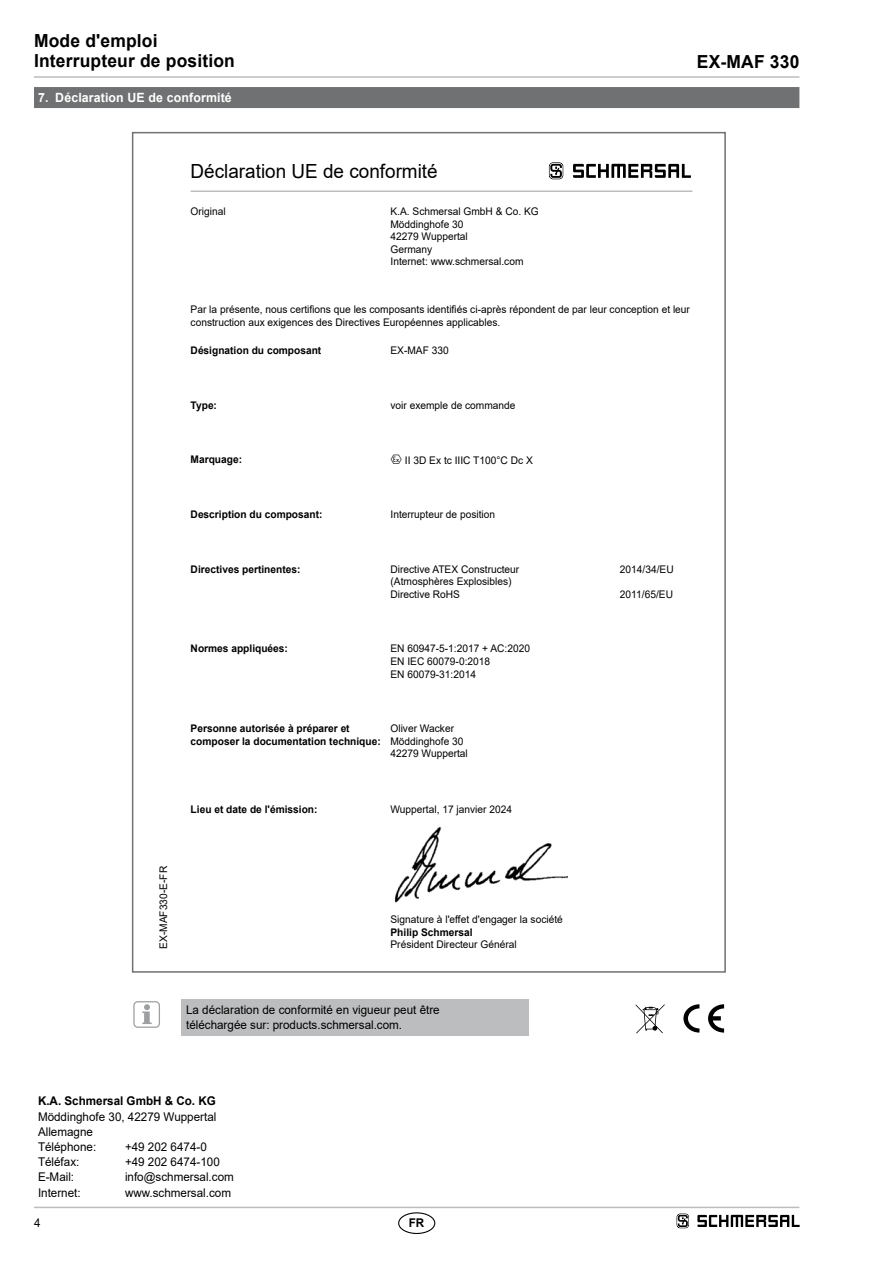
<style>
.page{position:relative;width:893px;height:1263px;background:#fff}
.page>*{position:absolute;margin:0;border:0;box-sizing:border-box;transform-origin:0 0}
._033_Content_small_li_13pt_oGLR{font:19.5px "Arial";color:#000}
.t1{font:700 18px/20.2px "Arial";letter-spacing:.01em;color:#000}
.t2{font:700 12.75px "Arial";letter-spacing:.01em;color:#fff}
._240_small_li_GLR-10-13{font:12px/15.1px "Arial";color:#000}
.t3{font:700 12px "Arial";color:#000}
._033_Content_small_li_7pt_oGLR{font:10.5px/12.6px "Arial";color:#000}
._031_Content_fett_li_7pt_oGLR{font:700 10.5px/12.6px "Arial";color:#000}
</style>
<div class="page">
<hr style="left:34px;top:1207px;width:765px;height:1px;background:#bbbdbe">
<hr style="left:34px;top:76px;width:765px;height:2px;background:#bbbdbe">
<div style="left:398px;top:1212px;width:37px;height:22px;border:1px solid #000;border-radius:50%"></div>
<div style="left:34px;top:87px;width:765px;height:21px;background:#707172"></div>
<svg style="left:683px;top:1004px;width:16px;height:28px"></svg>
<svg style="left:708px;top:1004px;width:16px;height:28px"></svg>
<svg style="left:636px;top:1004px;width:29px;height:29px"></svg>
<svg style="left:677px;top:1213px;width:12px;height:15px"></svg>
<svg style="left:697px;top:1215px;width:102px;height:12px"></svg>
<img style="left:394px;top:827px;width:174px;height:76px">
<hr style="left:191px;top:190px;width:501px;height:2px;background:#bbbdbe">
<svg style="left:549px;top:162px;width:14px;height:17px"></svg>
<svg style="left:573px;top:164px;width:118px;height:14px"></svg>
<div style="left:181px;top:999px;width:347px;height:37px;background:#bbbdbe"></div>
<svg style="left:142px;top:1004px;width:10px;height:20px"></svg>
<div style="left:133px;top:1001px;width:27px;height:27px;border:1px solid #9c9e9f;border-radius:4px"></div>
<h2 class="t1" style="left:34px;top:31px;width:202px">Mode d'emploi<br>Interrupteur de position</h2>
<p class="t2" style="left:38px;top:89px;width:195px">7. Déclaration UE de conformité</p>
<h2 class="t1" style="left:697px;top:52px;width:104px">EX-MAF 330</h2>
<p class="_033_Content_small_li_7pt_oGLR" style="left:157px;top:949px;width:84px;rotate:-90deg">EX-MAF330-E-FR</p>
<p class="_033_Content_small_li_13pt_oGLR" style="left:191px;top:158px;width:249px">Déclaration UE de conformité</p>
<p class="_033_Content_small_li_7pt_oGLR" style="left:191px;top:205px;width:37px">Original</p>
<p class="_033_Content_small_li_7pt_oGLR" style="left:390px;top:205px;width:150px">K.A. Schmersal GmbH &amp; Co. KG</p>
<p class="_033_Content_small_li_7pt_oGLR" style="left:390px;top:218px;width:75px">Möddinghofe 30</p>
<p class="_033_Content_small_li_7pt_oGLR" style="left:390px;top:230px;width:79px">42279 Wuppertal</p>
<p class="_033_Content_small_li_7pt_oGLR" style="left:390px;top:243px;width:43px">Germany</p>
<p class="_033_Content_small_li_7pt_oGLR" style="left:390px;top:255px;width:135px">Internet: www.schmersal.com</p>
<p class="_033_Content_small_li_7pt_oGLR" style="left:191px;top:303px;width:501px">Par la présente, nous certifions que les composants identifiés ci-après répondent de par leur conception et leur construction aux exigences des Directives Européennes applicables.</p>
<p class="_031_Content_fett_li_7pt_oGLR" style="left:191px;top:344px;width:132px">Désignation du composant</p>
<p class="_033_Content_small_li_7pt_oGLR" style="left:390px;top:344px;width:60px">EX-MAF 330</p>
<p class="_031_Content_fett_li_7pt_oGLR" style="left:191px;top:399px;width:28px">Type:</p>
<p class="_033_Content_small_li_7pt_oGLR" style="left:390px;top:399px;width:127px">voir exemple de commande</p>
<p class="_031_Content_fett_li_7pt_oGLR" style="left:191px;top:453px;width:53px">Marquage:</p>
<p class="_033_Content_small_li_7pt_oGLR" style="left:405px;top:454px;width:129px">II 3D Ex tc IIIC T100°C Dc X</p>
<p class="_031_Content_fett_li_7pt_oGLR" style="left:191px;top:508px;width:133px">Description du composant:</p>
<p class="_033_Content_small_li_7pt_oGLR" style="left:390px;top:508px;width:106px">Interrupteur de position</p>
<p class="_031_Content_fett_li_7pt_oGLR" style="left:191px;top:563px;width:111px">Directives pertinentes:</p>
<p class="_033_Content_small_li_7pt_oGLR" style="left:390px;top:563px;width:130px">Directive ATEX Constructeur (Atmosphères Explosibles)</p>
<p class="_033_Content_small_li_7pt_oGLR" style="left:390px;top:588px;width:71px">Directive RoHS</p>
<p class="_031_Content_fett_li_7pt_oGLR" style="left:191px;top:642px;width:99px">Normes appliquées:</p>
<p class="_033_Content_small_li_7pt_oGLR" style="left:390px;top:642px;width:141px">EN 60947-5-1:2017 + AC:2020</p>
<p class="_033_Content_small_li_7pt_oGLR" style="left:390px;top:655px;width:101px">EN IEC 60079-0:2018</p>
<p class="_033_Content_small_li_7pt_oGLR" style="left:390px;top:667px;width:87px">EN 60079-31:2014</p>
<p class="_031_Content_fett_li_7pt_oGLR" style="left:191px;top:722px;width:192px">Personne autorisée à préparer et composer la documentation technique:</p>
<p class="_033_Content_small_li_7pt_oGLR" style="left:390px;top:722px;width:65px">Oliver Wacker</p>
<p class="_033_Content_small_li_7pt_oGLR" style="left:390px;top:734px;width:75px">Möddinghofe 30</p>
<p class="_033_Content_small_li_7pt_oGLR" style="left:390px;top:747px;width:79px">42279 Wuppertal</p>
<p class="_031_Content_fett_li_7pt_oGLR" style="left:191px;top:804px;width:128px">Lieu et date de l'émission:</p>
<p class="_033_Content_small_li_7pt_oGLR" style="left:390px;top:803px;width:123px">Wuppertal, 17 janvier 2024</p>
<p class="_033_Content_small_li_7pt_oGLR" style="left:390px;top:913px;width:174px">Signature à l'effet d'engager la société</p>
<p class="_031_Content_fett_li_7pt_oGLR" style="left:390px;top:926px;width:84px">Philip Schmersal</p>
<p class="_033_Content_small_li_7pt_oGLR" style="left:390px;top:938px;width:128px">Président Directeur Général</p>
<p class="_033_Content_small_li_7pt_oGLR" style="left:620px;top:563px;width:55px">2014/34/EU</p>
<p class="_033_Content_small_li_7pt_oGLR" style="left:620px;top:588px;width:55px">2011/65/EU</p>
<p class="_240_small_li_GLR-10-13" style="left:186px;top:1002px;width:255px">La déclaration de conformité en vigueur peut être téléchargée sur: products.schmersal.com.</p>
<p class="t3" style="left:38px;top:1093px;width:179px">K.A. Schmersal GmbH &amp; Co. KG</p>
<p class="_240_small_li_GLR-10-13" style="left:38px;top:1109px;width:180px">Möddinghofe 30, 42279 Wuppertal<br>Allemagne<br>Téléphone:</p>
<p class="_240_small_li_GLR-10-13" style="left:125px;top:1139px;width:83px">+49 202 6474-0</p>
<p class="_240_small_li_GLR-10-13" style="left:38px;top:1154px;width:43px">Téléfax:</p>
<p class="_240_small_li_GLR-10-13" style="left:125px;top:1154px;width:96px">+49 202 6474-100</p>
<p class="_240_small_li_GLR-10-13" style="left:38px;top:1169px;width:38px">E-Mail:</p>
<p class="_240_small_li_GLR-10-13" style="left:125px;top:1169px;width:110px">info@schmersal.com</p>
<p class="_240_small_li_GLR-10-13" style="left:38px;top:1185px;width:44px">Internet:</p>
<p class="_240_small_li_GLR-10-13" style="left:125px;top:1185px;width:108px">www.schmersal.com</p>
<p class="_240_small_li_GLR-10-13" style="left:34px;top:1215px;width:8px">4</p>
<p class="t3" style="left:409px;top:1214px;width:17px">FR</p>
</div>
